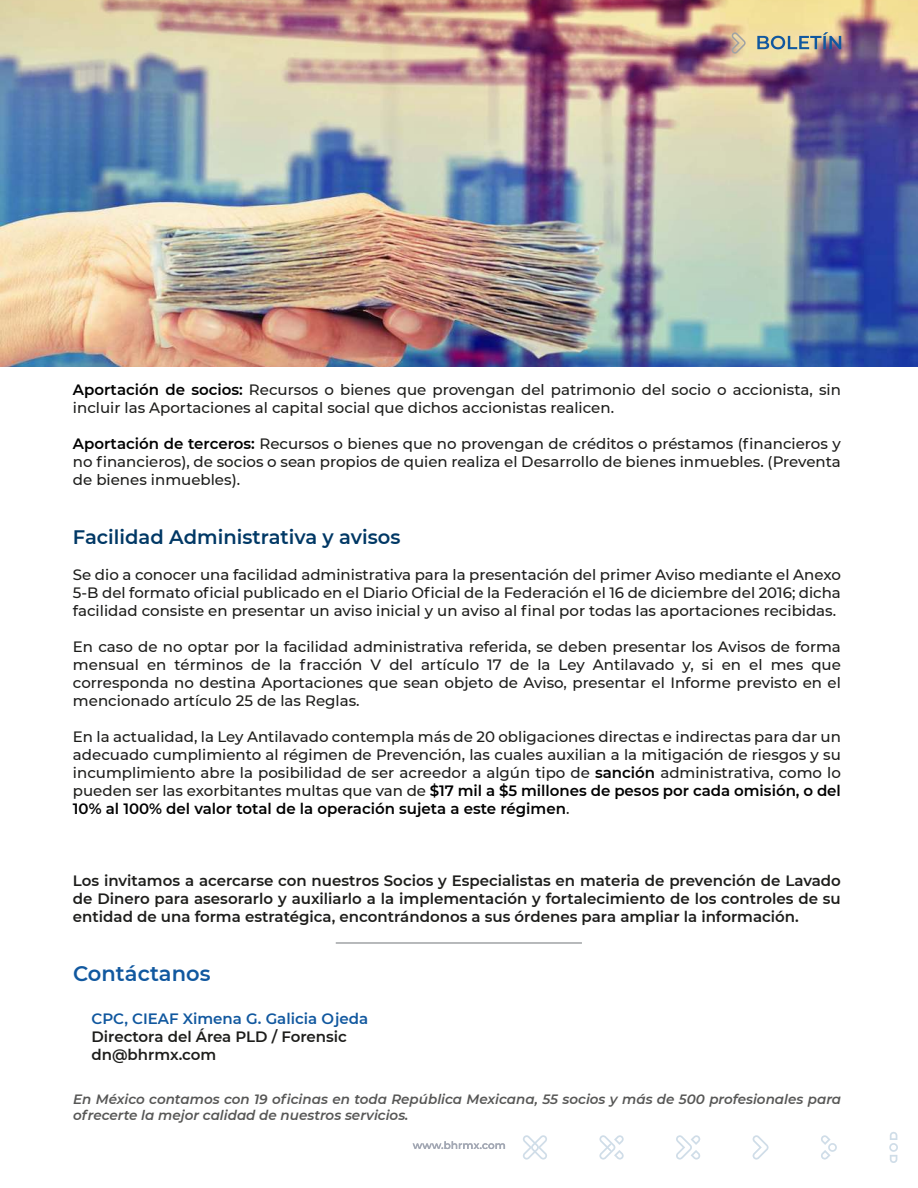
<style>
.page{position:relative;width:918px;height:1188px;background:#fff}
.page>*{position:absolute;margin:0;border:0;box-sizing:border-box;transform-origin:0 0}
.t1{font:600 21px "Montserrat";color:#11589f}
.t2{font:600 19.5px "Montserrat";color:#003865}
.t3{font:500 15px/18px "Montserrat";color:#1d1d1b;text-align:justify}
.t4{font:600 15px/18px "Montserrat";color:#1d1d1b;text-align:justify}
.t5{font:600 15px "Montserrat";color:#11589f}
.t6{font:italic 600 13.5px/16.2px "Montserrat";color:#575756}
.s1{font-weight:600;color:#000}
</style>
<div class="page">
<img style="left:0;top:0;width:918px;height:366px">
<svg style="left:757px;top:32px;width:84px;height:17px"></svg>
<svg style="left:732px;top:32px;width:14px;height:22px"></svg>
<svg style="left:413px;top:1141px;width:92px;height:8px"></svg>
<svg style="left:676px;top:1135px;width:24px;height:25px"></svg>
<svg style="left:523px;top:1135px;width:24px;height:25px"></svg>
<svg style="left:753px;top:1135px;width:16px;height:25px"></svg>
<svg style="left:889px;top:1132px;width:9px;height:31px"></svg>
<svg style="left:599px;top:1135px;width:25px;height:25px"></svg>
<svg style="left:821px;top:1135px;width:16px;height:25px"></svg>
<hr style="left:336px;top:942px;width:246px;height:2px;background:#a0a3a5">
<p class="t3" style="left:73px;top:380px;width:770px"><span class="s1">Aportación de socios:</span> Recursos o bienes que provengan del patrimonio del socio o accionista, sin incluir las Aportaciones al capital social que dichos accionistas realicen.</p>
<p class="t3" style="left:73px;top:434px;width:770px"><span class="s1">Aportación de terceros:</span> Recursos o bienes que no provengan de créditos o préstamos (financieros y no financieros), de socios o sean propios de quien realiza el Desarrollo de bienes inmuebles. (Preventa de bienes inmuebles).</p>
<h2 class="t2" style="left:73px;top:527px;width:329px">Facilidad Administrativa y avisos</h2>
<p class="t3" style="left:73px;top:566px;width:770px">Se dio a conocer una facilidad administrativa para la presentación del primer Aviso mediante el Anexo 5-B del formato oficial publicado en el Diario Oficial de la Federación el 16 de diciembre del 2016; dicha facilidad consiste en presentar un aviso inicial y un aviso al final por todas las aportaciones recibidas.</p>
<p class="t3" style="left:73px;top:638px;width:770px">En caso de no optar por la facilidad administrativa referida, se deben presentar los Avisos de forma mensual en términos de la fracción V del artículo 17 de la Ley Antilavado y, si en el mes que corresponda no destina Aportaciones que sean objeto de Aviso, presentar el Informe previsto en el mencionado artículo 25 de las Reglas.</p>
<p class="t3" style="left:73px;top:728px;width:770px">En la actualidad, la Ley Antilavado contempla más de 20 obligaciones directas e indirectas para dar un adecuado cumplimiento al régimen de Prevención, las cuales auxilian a la mitigación de riesgos y su incumplimiento abre la posibilidad de ser acreedor a algún tipo de <span class="s1">sanción</span> administrativa, como lo pueden ser las exorbitantes multas que van de <span class="s1">$17 mil a $5 millones de pesos por cada omisión, o del 10% al 100% del valor total de la operación sujeta a este régimen</span>.</p>
<p class="t4" style="left:73px;top:872px;width:770px">Los invitamos a acercarse con nuestros Socios y Especialistas en materia de prevención de Lavado de Dinero para asesorarlo y auxiliarlo a la implementación y fortalecimiento de los controles de su entidad de una forma estratégica, encontrándonos a sus órdenes para ampliar la información.</p>
<h1 class="t1" style="left:73px;top:962px;width:139px">Contáctanos</h1>
<p class="t5" style="left:91px;top:1010px;width:278px">CPC, CIEAF Ximena G. Galicia Ojeda</p>
<p class="t4" style="left:91px;top:1027px;width:257px">Directora del Área PLD / Forensic dn@bhrmx.com</p>
<p class="t6" style="left:73px;top:1090px;width:769px">En México contamos con 19 oficinas en toda República Mexicana, 55 socios y más de 500 profesionales para ofrecerte la mejor calidad de nuestros servicios.</p>
</div>
